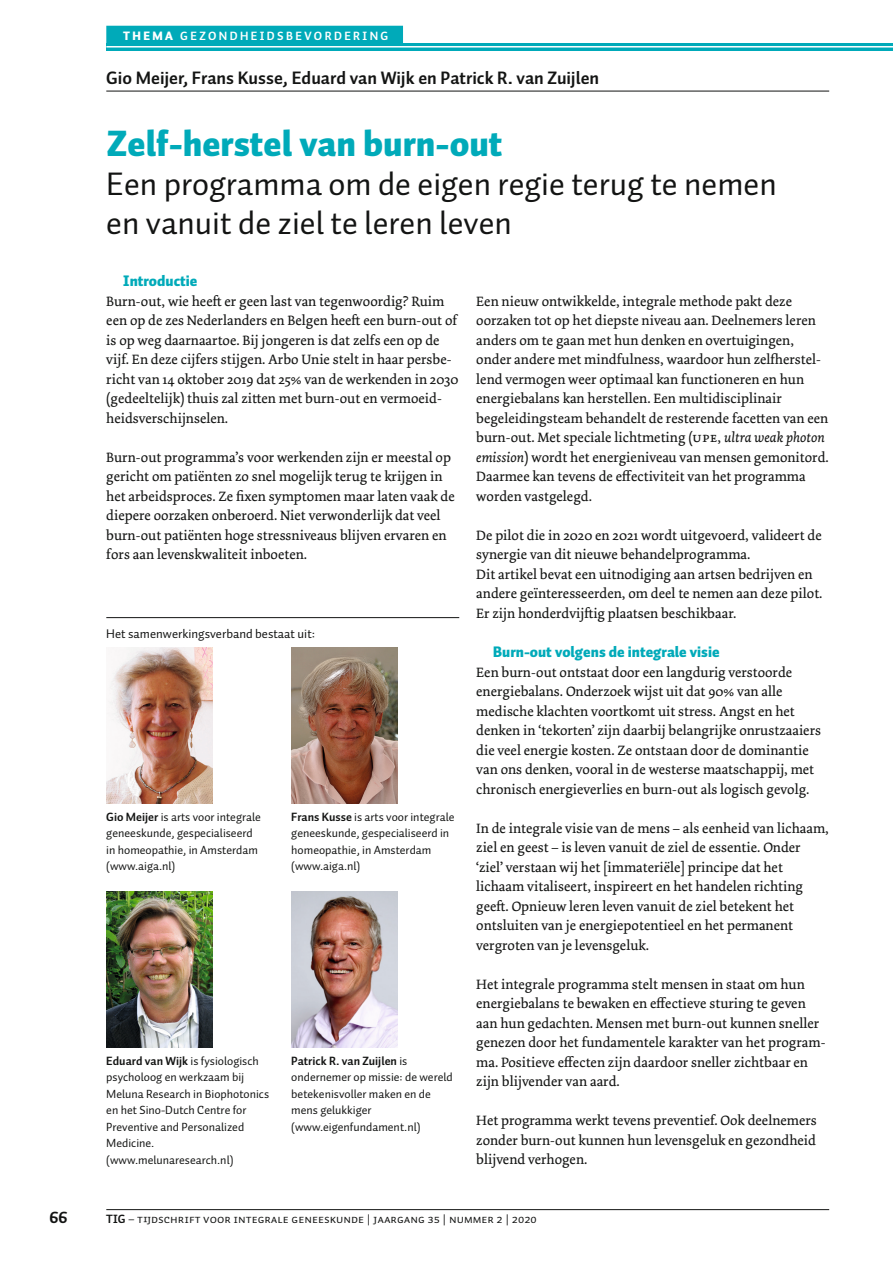
<style>
.page{position:relative;width:893px;height:1263px;background:#fff}
.page>*{position:absolute;margin:0;border:0;box-sizing:border-box;transform-origin:0 0}
.K-Auto_Black{font:900 36px "Auto Pro";color:#00aab9}
.K-Auto_Black-2{font:33px/39px "Auto Pro";color:#131413}
.Auteur{font:700 18px "Auto Pro";color:#131413}
.Tk{font:900 15px "Auto Pro";color:#00aab9}
.T-Dolly{font:14.25px/19.5px "Dolly Pro";color:#131413}
.Auteursgegevens{font:12.75px "Auto Pro";color:#131413}
.Auteursgegevens-2{font:12px/16.5px "Auto Pro";color:#131413}
.t1{font:12px "Auto Pro Regular Small Caps";color:#131413}
.Item_Thema{font:700 12px "Auto Pro";letter-spacing:.2em;color:#fff}
.s1{font-weight:900}
.s2{font-weight:700}
.s3{font-family:"Dolly Pro Regular Small Caps"}
.s4{font-style:italic}
.s5{font-family:"Auto Pro Bold Small Caps"}
</style>
<div class="page">
<hr style="left:106px;top:1209px;width:723px;height:1px;background:#131413">
<hr style="left:106px;top:617px;width:353px;height:1px;background:#131413">
<div style="left:106px;top:26px;width:297px;height:18px;background:#00aab9"></div>
<hr style="left:106px;top:43px;width:787px;height:4px;background:#00aab9">
<hr style="left:106px;top:47px;width:787px;height:4px;background:#00aab9">
<hr style="left:106px;top:46px;width:787px;height:2px;background:#fff">
<img style="left:106px;top:891px;width:107px;height:156px">
<img style="left:291px;top:647px;width:107px;height:156px">
<img style="left:106px;top:647px;width:107px;height:156px">
<img style="left:291px;top:891px;width:107px;height:156px">
<hr style="left:106px;top:91px;width:723px;height:1px;background:#131413">
<p class="Item_Thema" style="left:123px;top:28px;width:267px"><span class="s1">THEMA</span> GEZONDHEIDSBEVORDERING</p>
<p class="Auteur" style="left:106px;top:65px;width:494px">Gio Meijer, Frans Kusse, Eduard van Wijk en Patrick R. van Zuijlen</p>
<p class="K-Auto_Black" style="left:106px;top:118px;width:398px">Zelf-herstel van burn-out</p>
<p class="K-Auto_Black-2" style="left:106px;top:164px;width:672px">Een programma om de eigen regie terug te nemen en vanuit de ziel te leren leven</p>
<p class="Tk" style="left:123px;top:270px;width:76px">Introductie</p>
<p class="T-Dolly" style="left:106px;top:292px;width:354px">Burn-out, wie heeft er geen last van tegenwoordig? Ruim een op de zes Nederlanders en Belgen heeft een burn-out of is op weg daarnaartoe. Bij jongeren is dat zelfs een op de vijf. En deze cijfers stijgen. Arbo Unie stelt in haar persbe&shy;richt van 14 oktober 2019 dat 25% van de werkenden in 2030 (gedeeltelijk) thuis zal zitten met burn-out en vermoeid&shy;heidsverschijnselen.</p>
<p class="T-Dolly" style="left:106px;top:448px;width:350px">Burn-out programma’s voor werkenden zijn er meestal op gericht om patiënten zo snel mogelijk terug te krijgen in het arbeidsproces. Ze fixen symptomen maar laten vaak de diepere oorzaken onberoerd. Niet verwonderlijk dat veel burn-out patiënten hoge stressniveaus blijven ervaren en fors aan levenskwaliteit inboeten.</p>
<p class="Auteursgegevens" style="left:106px;top:624px;width:210px">Het samenwerkingsverband bestaat uit:</p>
<p class="Auteursgegevens-2" style="left:106px;top:808px;width:156px"><span class="s2">Gio Meijer</span> is arts voor integrale geneeskunde, gespecialiseerd in homeopathie, in Amsterdam (www.aiga.nl)</p>
<p class="Auteursgegevens-2" style="left:291px;top:808px;width:165px"><span class="s2">Frans Kusse</span> is arts voor integrale geneeskunde, gespecialiseerd in homeopathie, in Amsterdam (www.aiga.nl)</p>
<p class="Auteursgegevens-2" style="left:106px;top:1052px;width:164px"><span class="s2">Eduard van Wijk</span> is fysiologisch psycholoog en werkzaam bij<br>Meluna Research in Biophotonics en het Sino-Dutch Centre for<br>Preventive and Personalized<br>Medicine.</p>
<p class="Auteursgegevens-2" style="left:106px;top:1151px;width:129px">(www.melunaresearch.nl)</p>
<p class="Auteursgegevens-2" style="left:291px;top:1052px;width:163px"><span class="s2">Patrick R. van Zuijlen</span> is ondernemer op missie: de wereld betekenisvoller maken en de mens gelukkiger (www.eigenfundament.nl)</p>
<p class="T-Dolly" style="left:476px;top:292px;width:354px">Een nieuw ontwikkelde, integrale methode pakt deze oorzaken tot op het diepste niveau aan. Deelnemers leren anders om te gaan met hun denken en overtuigingen, onder andere met mindfulness, waardoor hun zelfherstel&shy;lend vermogen weer optimaal kan functioneren en hun energiebalans kan herstellen. Een multidisciplinair begeleidingsteam behandelt de resterende facetten van een burn-out. Met speciale lichtmeting (<span class="s3">UPE</span>, <span class="s4">ultra weak photon emission</span>) wordt het energieniveau van mensen gemonitord.<br>Daarmee kan tevens de effectiviteit van het programma worden vastgelegd.</p>
<p class="T-Dolly" style="left:476px;top:526px;width:347px">De pilot die in 2020 en 2021 wordt uitgevoerd, valideert de synergie van dit nieuwe behandelprogramma.</p>
<p class="T-Dolly" style="left:476px;top:565px;width:348px">Dit artikel bevat een uitnodiging aan artsen bedrijven en andere geïnteresseerden, om deel te nemen aan deze pilot.<br>Er zijn honderdvijftig plaatsen beschikbaar.</p>
<p class="Tk" style="left:493px;top:641px;width:228px">Burn-out volgens de integrale visie</p>
<p class="T-Dolly" style="left:476px;top:662px;width:346px">Een burn-out ontstaat door een langdurig verstoorde energiebalans. Onderzoek wijst uit dat 90% van alle medische klachten voortkomt uit stress. Angst en het denken in ‘tekorten’ zijn daarbij belangrijke onrustzaaiers die veel energie kosten. Ze ontstaan door de dominantie van ons denken, vooral in de westerse maatschappij, met chronisch energieverlies en burn-out als logisch gevolg.</p>
<p class="T-Dolly" style="left:476px;top:818px;width:354px">In de integrale visie van de mens – als eenheid van lichaam, ziel en geest – is leven vanuit de ziel de essentie. Onder ‘ziel’ verstaan wij het [immateriële] principe dat het lichaam vitaliseert, inspireert en het handelen richting geeft. Opnieuw leren leven vanuit de ziel betekent het ontsluiten van je energiepotentieel en het permanent vergroten van je levensgeluk.</p>
<p class="T-Dolly" style="left:476px;top:974px;width:351px">Het integrale programma stelt mensen in staat om hun energiebalans te bewaken en effectieve sturing te geven aan hun gedachten. Mensen met burn-out kunnen sneller genezen door het fundamentele karakter van het program&shy;ma. Positieve effecten zijn daardoor sneller zichtbaar en zijn blijvender van aard.</p>
<p class="T-Dolly" style="left:476px;top:1111px;width:342px;text-align:justify">Het programma werkt tevens preventief. Ook deelnemers zonder burn-out kunnen hun levensgeluk en gezondheid blijvend verhogen.</p>
<p class="Auteur" style="left:49px;top:1203px;width:20px">66</p>
<p class="t1" style="left:106px;top:1210px;width:432px"><span class="s5">TIG</span> – tijdschrift voor integrale geneeskunde | jaargang 35 | nummer 2 | 2020</p>
</div>
